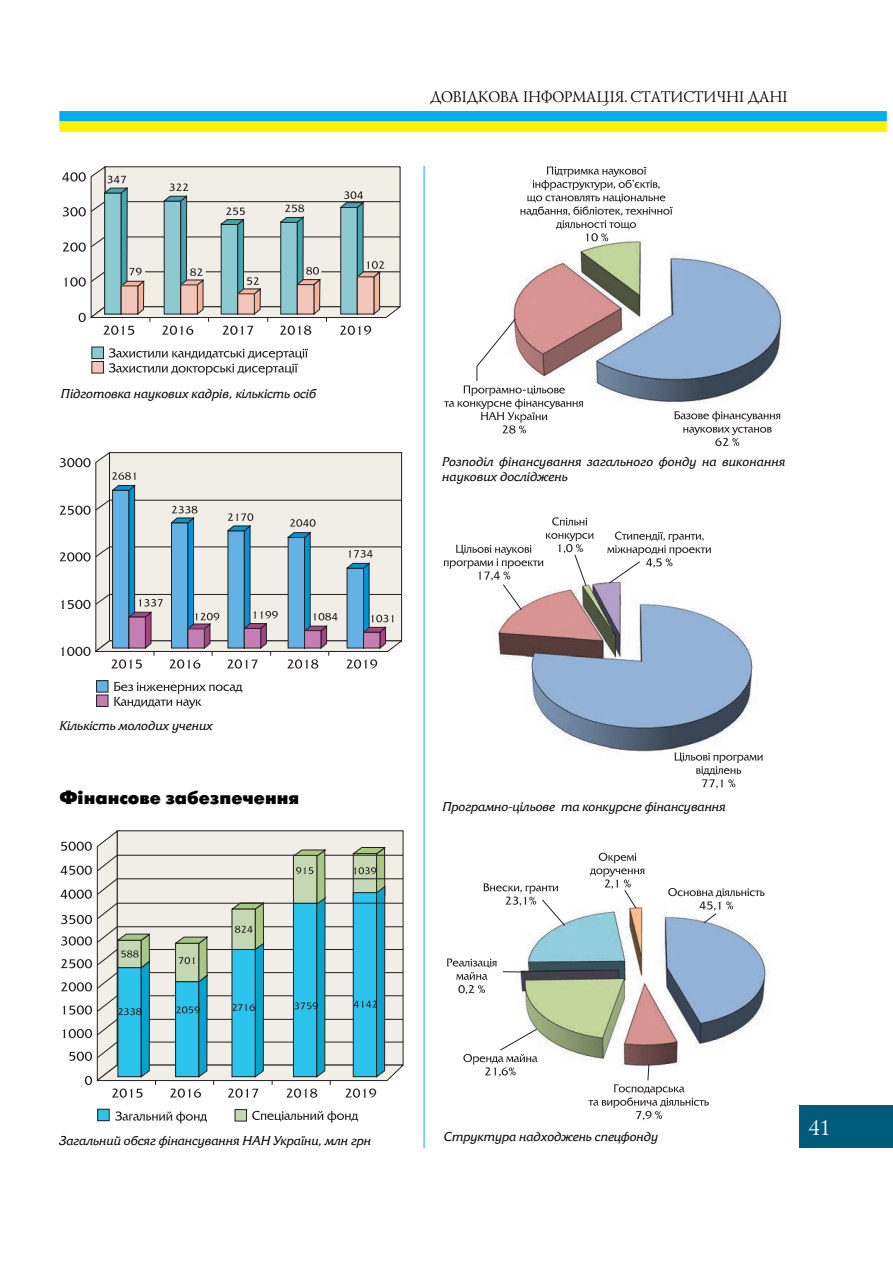
<style>
.page{position:relative;width:893px;height:1263px;background:#fff}
.page>*{position:absolute;margin:0;border:0;box-sizing:border-box;transform-origin:0 0}
.t1{font:21px "Lazurski C";color:#fff}
.t2{font:18px "Futuris XC";color:#000}
.t3{font:15.75px "Lazurski C";color:#000}
.t4{font:italic 12.75px/15.3px "Friz Quadrata C";color:#000}
</style>
<div class="page">
<div style="left:798px;top:1106px;width:94px;height:42px;background:#005a7c"></div>
<hr style="left:423px;top:166px;width:1px;height:982px;background:#00aeef">
<div style="left:59px;top:111px;width:827px;height:11px;background:#00aeef"></div>
<div style="left:59px;top:121px;width:827px;height:11px;background:#fff200"></div>
<div style="left:92px;top:347px;width:11px;height:12px;background:#8cc9d1"></div>
<div style="left:91px;top:347px;width:13px;height:12px;border:1px solid #231f20"></div>
<div style="left:92px;top:361px;width:11px;height:12px;background:#f3c6b9"></div>
<div style="left:91px;top:361px;width:13px;height:12px;border:1px solid #231f20"></div>
<svg style="left:62px;top:166px;width:339px;height:169px"></svg>
<svg style="left:109px;top:348px;width:199px;height:27px"></svg>
<div style="left:97px;top:681px;width:11px;height:11px;background:#63b2e3"></div>
<div style="left:96px;top:680px;width:12px;height:13px;border:1px solid #231f20"></div>
<div style="left:97px;top:695px;width:11px;height:11px;background:#c57eb3"></div>
<div style="left:96px;top:695px;width:12px;height:12px;border:1px solid #231f20"></div>
<svg style="left:59px;top:452px;width:343px;height:217px"></svg>
<svg style="left:114px;top:682px;width:128px;height:26px"></svg>
<div style="left:235px;top:1110px;width:11px;height:11px;background:#c6d8b3"></div>
<div style="left:235px;top:1109px;width:12px;height:12px;border:1px solid #231f20"></div>
<div style="left:98px;top:1109px;width:11px;height:12px;background:#2cc3ec"></div>
<div style="left:97px;top:1109px;width:13px;height:12px;border:1px solid #231f20"></div>
<svg style="left:252px;top:1111px;width:106px;height:12px"></svg>
<svg style="left:115px;top:1111px;width:92px;height:12px"></svg>
<svg style="left:60px;top:830px;width:344px;height:268px;background:#b1d1d4"></svg>
<img style="left:513px;top:241px;width:272px;height:163px">
<svg style="left:520px;top:167px;width:152px;height:74px"></svg>
<svg style="left:674px;top:411px;width:106px;height:35px"></svg>
<svg style="left:444px;top:318px;width:139px;height:116px"></svg>
<img style="left:497px;top:582px;width:266px;height:175px">
<svg style="left:674px;top:753px;width:88px;height:35px"></svg>
<svg style="left:607px;top:532px;width:104px;height:52px"></svg>
<svg style="left:443px;top:517px;width:150px;height:93px"></svg>
<img style="left:505px;top:909px;width:261px;height:154px">
<svg style="left:446px;top:959px;width:51px;height:35px"></svg>
<svg style="left:590px;top:853px;width:54px;height:56px"></svg>
<svg style="left:503px;top:971px;width:22px;height:1px"></svg>
<svg style="left:588px;top:1063px;width:120px;height:57px"></svg>
<svg style="left:483px;top:883px;width:82px;height:43px"></svg>
<svg style="left:668px;top:888px;width:96px;height:36px"></svg>
<svg style="left:463px;top:1028px;width:74px;height:49px"></svg>
<p class="t3" style="left:429px;top:88px;width:359px">ДОВІДКОВА ІНФОРМАЦІЯ. СТАТИСТИЧНІ ДАНІ</p>
<p class="t4" style="left:61px;top:386px;width:257px">Підготовка наукових кадрів, кількість осіб</p>
<p class="t4" style="left:59px;top:718px;width:155px">Кількість молодих учених</p>
<h2 class="t2" style="left:59px;top:790px;width:241px">Фінансове забезпечення</h2>
<p class="t4" style="left:442px;top:454px;width:344px">Розподіл фінансування загального фонду на виконання наукових досліджень</p>
<p class="t4" style="left:442px;top:799px;width:285px">Програмно-цільове та конкурсне фінансування</p>
<p class="t4" style="left:59px;top:1133px;width:313px">Загальний обсяг фінансування НАН України, млн грн</p>
<p class="t4" style="left:444px;top:1129px;width:216px">Структура надходжень спецфонду</p>
<h1 class="t1" style="left:807px;top:1117px;width:24px">41</h1>
</div>
